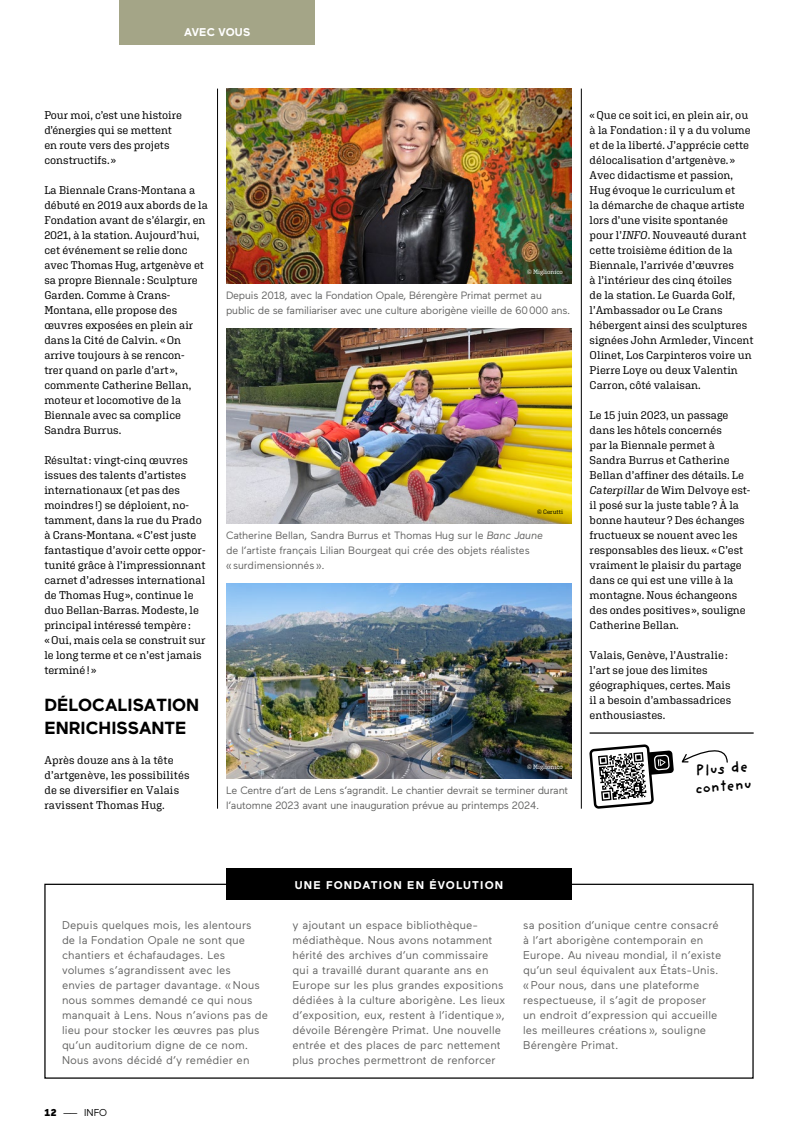
<style>
.page{position:relative;width:798px;height:1134px;background:#fff}
.page>*{position:absolute;margin:0;border:0;box-sizing:border-box;transform-origin:0 0}
.t1{font:700 17.5px/22.5px "Maax";color:#000}
.t2{font:700 15px/18px "Providence Sans Pro";color:#000}
.t3{font:11.25px/15px "Aglet Slab";color:#000}
.t4{font:11.25px/15px "Maax";letter-spacing:.01em;color:#626261}
.t5{font:700 11.25px "Maax";letter-spacing:.1em;color:#fff}
.t6{font:700 11.25px "Maax";letter-spacing:.015em;color:#fff}
.t7{font:10.62px/15px "Maax";letter-spacing:-.02em;color:#626261}
.t8{font:10px "Maax";color:#000}
.t9{font:6.25px "Aglet Slab";color:#fff}
.t10{font:6.25px "Aglet Slab";color:#000}
.s1{font-style:italic}
.s2{font-weight:900}
</style>
<div class="page">
<hr style="left:217px;top:89px;width:1px;height:720px;background:#000">
<hr style="left:580px;top:89px;width:1px;height:720px;background:#000">
<div style="left:120px;top:0;width:194px;height:44px;background:#a4a587"></div>
<img style="left:226px;top:89px;width:345px;height:195px">
<img style="left:226px;top:329px;width:345px;height:195px">
<img style="left:226px;top:584px;width:345px;height:195px">
<div style="left:226px;top:869px;width:345px;height:31px;background:#000"></div>
<hr style="left:589px;top:732px;width:164px;height:2px;background:#000">
<svg style="left:681px;top:750px;width:47px;height:13px"></svg>
<svg style="left:590px;top:744px;width:83px;height:63px"></svg>
<p class="t6" style="left:184px;top:26px;width:68px">AVEC VOUS</p>
<p class="t3" style="left:44px;top:107px;width:139px">Pour moi, c’est une histoire d’énergies qui se mettent en route vers des projets constructifs. »</p>
<p class="t3" style="left:44px;top:182px;width:165px">La Biennale Crans-Montana a débuté en 2019 aux abords de la<br>Fondation avant de s’élargir, en<br>2021, à la station. Aujourd’hui, cet événement se relie donc avec Thomas Hug, artgenève et sa propre Biennale: Sculpture<br>Garden. Comme à Crans-<br>Montana, elle propose des œuvres exposées en plein air dans la Cité de Calvin. «On arrive toujours à se rencon-<br>trer quand on parle d’art », commente Catherine Bellan, moteur et locomotive de la<br>Biennale avec sa complice<br>Sandra Burrus.</p>
<p class="t3" style="left:44px;top:452px;width:163px">Résultat: vingt-cinq œuvres issues des talents d’artistes internationaux (et pas des moindres !) se déploient, no&shy;tamment, dans la rue du Prado à Crans-Montana. «C’est juste fantastique d’avoir cette oppor&shy;tunité grâce à l’impressionnant carnet d’adresses international de Thomas Hug », continue le duo Bellan-Barras. Modeste, le principal intéressé tempère: «Oui, mais cela se construit sur le long terme et ce n’est jamais terminé! »</p>
<p class="t1" style="left:44px;top:694px;width:156px">DÉLOCALISATION<br>ENRICHISSANTE</p>
<p class="t3" style="left:44px;top:752px;width:147px">Après douze ans à la tête d’artgenève, les possibilités de se diversifier en Valais ravissent Thomas Hug.</p>
<p class="t9" style="left:527px;top:268px;width:37px">© Miglionico</p>
<p class="t7" style="left:226px;top:288px;width:346px">Depuis 2018, avec la Fondation Opale, Bérengère Primat permet au public de se familiariser avec une culture aborigène vieille de 60000 ans.</p>
<p class="t10" style="left:537px;top:508px;width:27px">© Cerutti</p>
<p class="t7" style="left:226px;top:528px;width:318px">Catherine Bellan, Sandra Burrus et Thomas Hug sur le <span class="s1">Banc Jaune </span>de l’artiste français Lilian Bourgeat qui crée des objets réalistes «surdimensionnés».</p>
<p class="t9" style="left:527px;top:763px;width:37px">© Miglionico</p>
<p class="t7" style="left:226px;top:783px;width:343px">Le Centre d’art de Lens s’agrandit. Le chantier devrait se terminer durant l’automne 2023 avant une inauguration prévue au printemps 2024.</p>
<p class="t3" style="left:589px;top:107px;width:165px">«Que ce soit ici, en plein air, ou à la Fondation: il y a du volume et de la liberté. J’apprécie cette délocalisation d’artgenève. »<br>Avec didactisme et passion,<br>Hug évoque le curriculum et<br>la démarche de chaque artiste lors d’une visite spontanée pour l’<span class="s1">INFO</span>. Nouveauté durant cette troisième édition de la<br>Biennale, l’arrivée d’œuvres<br>à l’intérieur des cinq étoiles<br>de la station. Le Guarda Golf, l’Ambassador ou Le Crans hébergent ainsi des sculptures signées John Armleder, Vincent<br>Olinet, Los Carpinteros voire un<br>Pierre Loye ou deux Valentin<br>Carron, côté valaisan.</p>
<p class="t3" style="left:589px;top:407px;width:162px">Le 15 juin 2023, un passage dans les hôtels concernés<br>par la Biennale permet à<br>Sandra Burrus et Catherine<br>Bellan d’affiner des détails. Le<br><span class="s1">Caterpillar</span> de Wim Delvoye est&shy;il posé sur la juste table? À la bonne hauteur ? Des échanges fructueux se nouent avec les responsables des lieux. «C’est vraiment le plaisir du partage dans ce qui est une ville à la montagne. Nous échangeons des ondes positives », souligne<br>Catherine Bellan.</p>
<p class="t3" style="left:589px;top:647px;width:143px">Valais, Genève, l’Australie: l’art se joue des limites géographiques, certes. Mais il a besoin d’ambassadrices enthousiastes.</p>
<p class="t2" style="left:692px;top:761px;width:58px;rotate:-5deg">Plus de contenu</p>
<p class="t5" style="left:294px;top:879px;width:210px">UNE FONDATION EN ÉVOLUTION</p>
<p class="t4" style="left:62px;top:917px;width:207px">Depuis quelques mois, les alentours<br>de la Fondation Opale ne sont que chantiers et échafaudages. Les volumes s’agrandissent avec les<br>envies de partager davantage. « Nous nous sommes demandé ce qui nous manquait à Lens. Nous n’avions pas de lieu pour stocker les œuvres pas plus qu’un auditorium digne de ce nom.<br>Nous avons décidé d’y remédier en</p>
<p class="t4" style="left:292px;top:917px;width:214px">y ajoutant un espace bibliothèque&shy;médiathèque. Nous avons notamment hérité des archives d’un commissaire qui a travaillé durant quarante ans en Europe sur les plus grandes expositions dédiées à la culture aborigène. Les lieux d’exposition, eux, restent à l’identique », dévoile Bérengère Primat. Une nouvelle entrée et des places de parc nettement plus proches permettront de renforcer</p>
<p class="t4" style="left:523px;top:917px;width:200px">sa position d’unique centre consacré à l’art aborigène contemporain en Europe. Au niveau mondial, il n’existe qu’un seul équivalent aux États-Unis. «Pour nous, dans une plateforme respectueuse, il s’agit de proposer un endroit d’expression qui accueille les meilleures créations », souligne Bérengère Primat.</p>
<p class="t8" style="left:44px;top:1107px;width:64px"><span class="s2">12</span> —— INFO</p>
</div>
